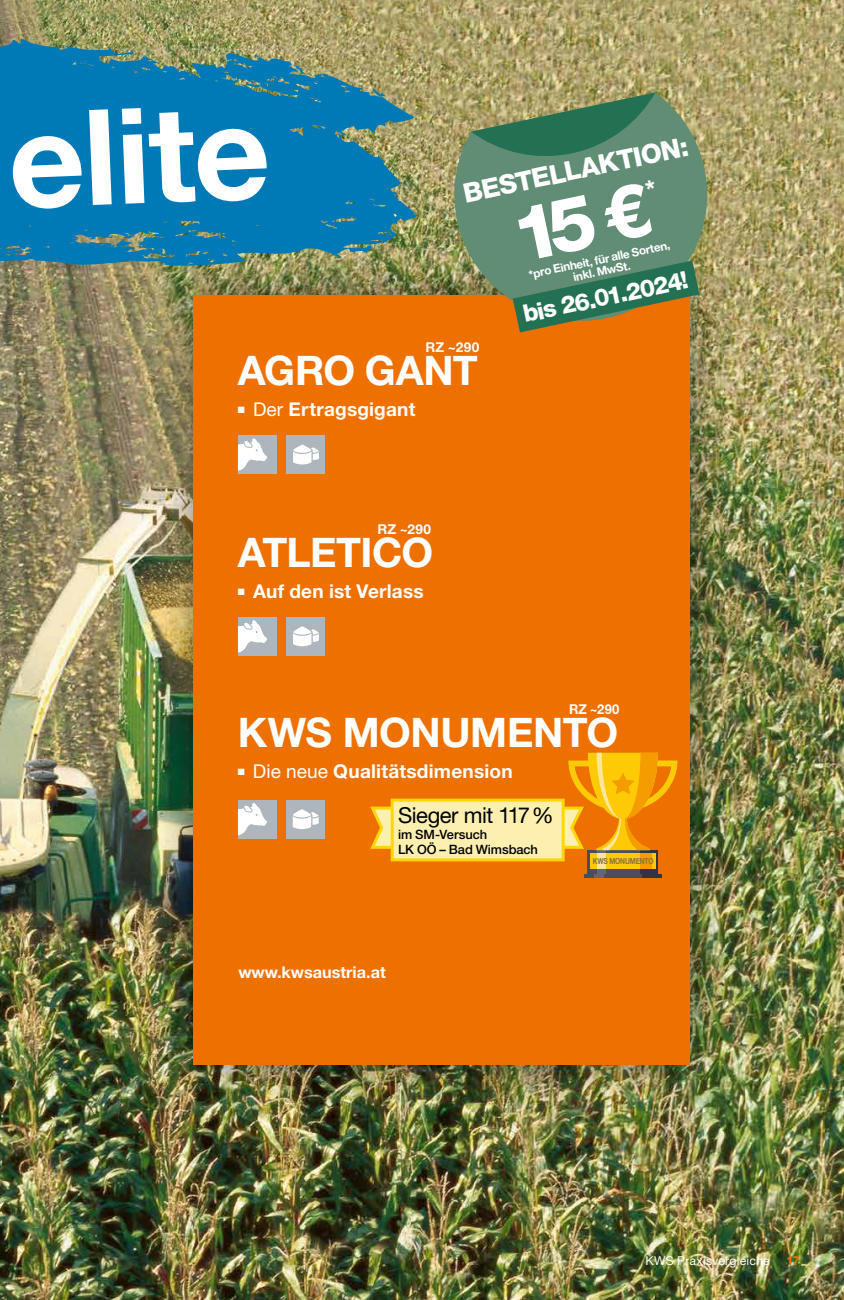
<style>
.page{position:relative;width:844px;height:1300px;background:#fff}
.page>*{position:absolute;margin:0;border:0;box-sizing:border-box;transform-origin:0 0}
.t1{font:700 133px "Helvetica Neue LT Pro";color:#fff}
.t2{font:700 40.77px "Helvetica Neue LT Std";letter-spacing:-.01em;color:#fff}
.t3{font:800 26.78px "Helvetica Neue LT Std";color:#fff}
.t4{font:800 24.15px "Helvetica Neue LT Std";color:#fff}
.t5{font:22.05px "Helvetica Neue LT Std";letter-spacing:-.025em;color:#000}
.t6{font:700 19.07px "Helvetica Neue LT Std";letter-spacing:.01em;color:#fff}
.t7{font:700 16.28px "Helvetica Neue LT Std";color:#fff}
.t8{font:700 13.65px "Helvetica Neue LT Std";letter-spacing:.02em;color:#fff}
.t9{font:700 13.65px "Helvetica Neue LT Std";letter-spacing:.02em;color:#fff;scale:.95 1}
.t10{font:500 12.95px/14.9px "Helvetica Neue LT Std";letter-spacing:-.005em;color:#000}
.t11{font:12.25px "Helvetica Neue LT Std";letter-spacing:.015em;color:#fff}
.t12{font:700 12.25px "Helvetica Neue LT Std";color:#ee7100}
.t13{font:700 11.72px/11.7px "Helvetica Neue LT Std";color:#fff;text-align:center}
.t14{font:700 8.22px "Helvetica Neue";letter-spacing:-.02em;color:#847045;scale:.8 1}
.s1{font-weight:400}
</style>
<div class="page">
<img style="left:0;top:0;width:843px;height:1300px">
<div style="left:152px;top:254px;width:579px;height:852px;background:#000;opacity:.53"></div>
<div style="left:193px;top:296px;width:497px;height:768px;background:#ee7100"></div>
<div style="left:286px;top:617px;width:39px;height:39px;background:#adb6bc"></div>
<svg style="left:293px;top:626px;width:26px;height:20px"></svg>
<div style="left:238px;top:617px;width:39px;height:39px;background:#adb6bc"></div>
<svg style="left:238px;top:620px;width:29px;height:32px"></svg>
<div style="left:286px;top:435px;width:39px;height:39px;background:#adb6bc"></div>
<svg style="left:293px;top:444px;width:26px;height:20px"></svg>
<div style="left:238px;top:435px;width:39px;height:39px;background:#adb6bc"></div>
<svg style="left:238px;top:438px;width:29px;height:33px"></svg>
<div style="left:238px;top:800px;width:39px;height:38px;background:#adb6bc"></div>
<svg style="left:238px;top:803px;width:29px;height:32px"></svg>
<div style="left:286px;top:800px;width:39px;height:38px;background:#adb6bc"></div>
<svg style="left:292px;top:809px;width:26px;height:20px"></svg>
<hr style="left:583px;top:873px;width:78px;height:4px;background:#474e5d">
<hr style="left:642px;top:873px;width:19px;height:4px;background:#2e3544">
<svg style="left:594px;top:873px;width:9px;height:4px"></svg>
<div style="left:587px;top:850px;width:70px;height:23px;background:#474e5d"></div>
<div style="left:640px;top:850px;width:17px;height:23px;background:#2e3544"></div>
<div style="left:596px;top:850px;width:9px;height:23px;background:#606776"></div>
<div style="left:590px;top:853px;width:66px;height:16px;background:#feca06"></div>
<div style="left:640px;top:853px;width:12px;height:16px;background:#f59d00"></div>
<div style="left:596px;top:853px;width:9px;height:16px;background:#fee79b"></div>
<svg style="left:370px;top:753px;width:307px;height:97px"></svg>
<div style="left:390px;top:798px;width:174px;height:63px;background:#fdefb0;border:3px solid #fed700"></div>
<svg style="left:0;top:34px;width:417px;height:281px;background:#3b8292"></svg>
<svg style="left:450px;top:92px;width:268px;height:240px;background:#868f62"></svg>
<svg style="left:471px;top:92px;width:184px;height:69px;background:#5c8662"></svg>
<svg style="left:512px;top:180px;width:187px;height:152px;background:#62835f"></svg>
<h1 class="t1" style="left:6px;top:78px;width:263px;rotate:-2deg">elite</h1>
<h3 class="t3" style="left:460px;top:178px;width:231px;rotate:-12deg">BESTELLAKTION:</h3>
<p class="t8" style="left:425px;top:339px;width:55px">RZ ~290</p>
<p class="t13" style="left:527px;top:268px;width:145px;rotate:-12deg">*pro Einheit, für alle Sorten, inkl. MwSt.</p>
<p class="t4" style="left:520px;top:300px;width:169px;rotate:-12deg">bis 26.01.2024!</p>
<h2 class="t2" style="left:238px;top:345px;width:241px">AGRO GANT</h2>
<p class="t6" style="left:238px;top:397px;width:179px">■ <span class="s1">Der</span> Ertragsgigant</p>
<p class="t8" style="left:377px;top:520px;width:55px">RZ ~290</p>
<h2 class="t2" style="left:238px;top:527px;width:197px">ATLETICO</h2>
<p class="t6" style="left:238px;top:579px;width:187px">■ Auf den ist Verlass</p>
<p class="t9" style="left:569px;top:700px;width:54px">RZ ~290</p>
<h2 class="t2" style="left:238px;top:708px;width:382px">KWS MONUMENTO</h2>
<p class="t6" style="left:238px;top:760px;width:276px">■ <span class="s1">Die neue</span> Qualitätsdimension</p>
<p class="t5" style="left:398px;top:802px;width:157px">Sieger mit 117%</p>
<p class="t10" style="left:398px;top:827px;width:141px">im SM-Versuch<br>LK OÖ – Bad Wimsbach</p>
<p class="t7" style="left:238px;top:962px;width:149px">www.kwsaustria.at</p>
<p class="t14" style="left:592px;top:855px;width:78px">KWS MONUMENTO</p>
<p class="t11" style="left:645px;top:1253px;width:126px">KWS Praxisvergleiche</p>
<p class="t12" style="left:786px;top:1253px;width:15px">17</p>
</div>
